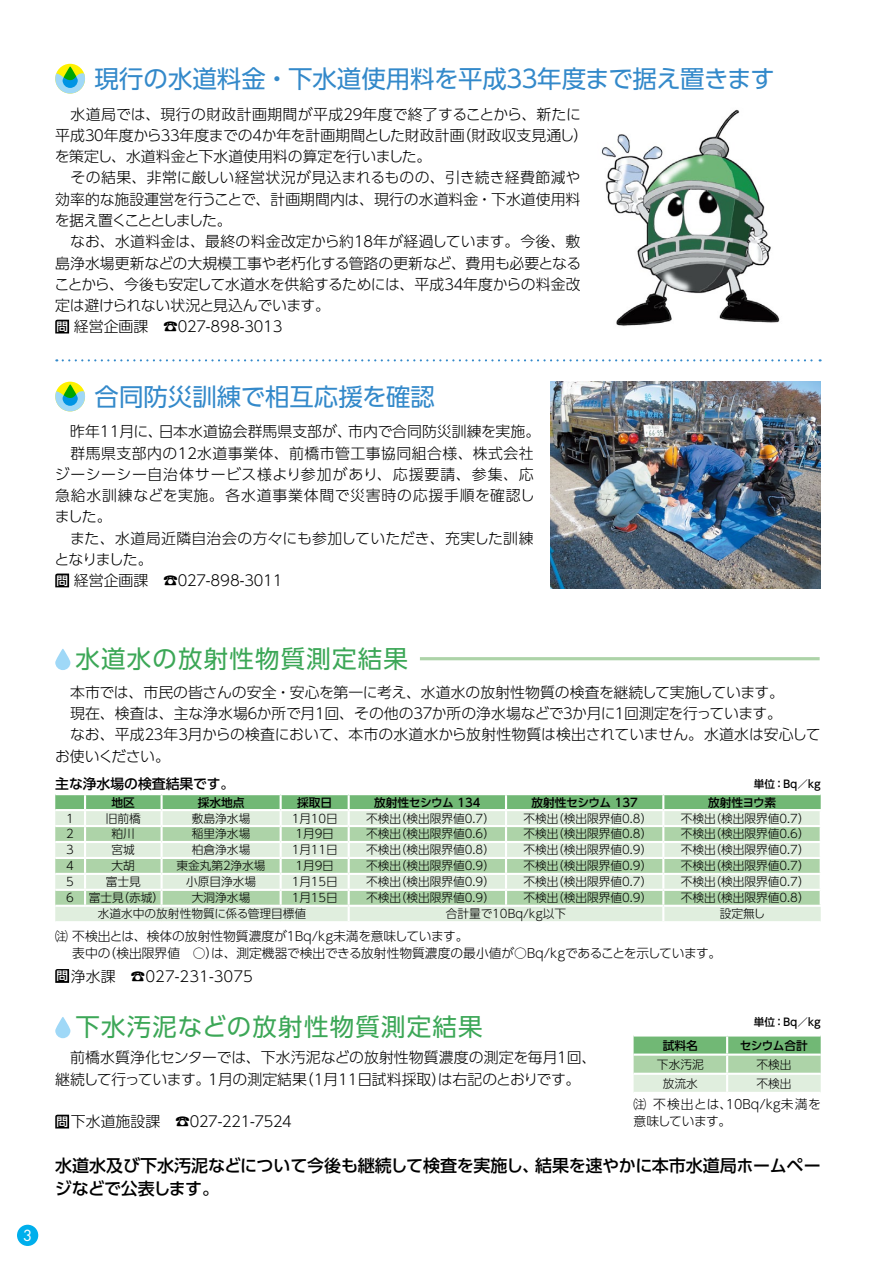
<style>
.page{position:relative;width:893px;height:1263px;background:#fff}
.page>*{position:absolute;margin:0;border:0;box-sizing:border-box;transform-origin:0 0}
.t1{font:24.45px "UD Shin Go Pro";color:#3389ca}
.t2{font:24.45px "UD Shin Go Pro";letter-spacing:.05em;color:#3ca757}
.t3{font:500 16.95px/23.4px "UD Shin Go Pro";letter-spacing:-.01em;color:#000}
.t4{font:300 14.85px/21.3px "UD Shin Go Pro";color:#000}
.t5{font:300 14.85px/21.3px "UD Shin Go Pro";letter-spacing:.03em;color:#000}
.t6{font:300 14.85px/21.3px "UD Shin Go Pro";letter-spacing:-.02em;color:#000}
.t7{font:300 14.85px "UD Shin Go Pro";letter-spacing:-.38em;color:#000}
.t8{font:14.85px "Futura";color:#fff}
.t9{font:500 13.8px "UD Shin Go Pro";color:#000}
.t10{font:300 12.75px/17px "UD Shin Go Pro";color:#000}
.t11{font:300 11.7px "UD Shin Go Pro";color:#000}
.t12{font:500 11.7px "UD Shin Go Pro";color:#000}
.t13{font:300 11.7px "UD Shin Go Pro";letter-spacing:-.02em;color:#000}
.t14{font:500 10.65px "UD Shin Go Pro";letter-spacing:-.34em;color:#000}
.s1{font-weight:500;font-size:11.7px;color:#fff}
</style>
<div class="page">
<div style="left:17px;top:1225px;width:21px;height:21px;background:#00afec;border-radius:50%"></div>
<svg style="left:55px;top:1115px;width:14px;height:13px"></svg>
<svg style="left:55px;top:1017px;width:15px;height:21px"></svg>
<svg style="left:634px;top:1035px;width:187px;height:57px;background:#b3d8b2"></svg>
<svg style="left:55px;top:649px;width:15px;height:21px"></svg>
<svg style="left:55px;top:969px;width:14px;height:14px"></svg>
<hr style="left:420px;top:657px;width:400px;height:3px;background:#add3a8">
<svg style="left:55px;top:794px;width:766px;height:127px;background:#c8e1c6"></svg>
<svg style="left:55px;top:64px;width:30px;height:30px"></svg>
<svg style="left:55px;top:67px;width:30px;height:27px"></svg>
<svg style="left:55px;top:320px;width:14px;height:13px"></svg>
<svg style="left:63px;top:359px;width:758px;height:2px"></svg>
<img style="left:601px;top:109px;width:179px;height:217px">
<div style="left:55px;top:382px;width:30px;height:29px;background:#fff100;border-radius:50%"></div>
<svg style="left:55px;top:385px;width:30px;height:26px"></svg>
<svg style="left:55px;top:573px;width:14px;height:14px"></svg>
<img style="left:551px;top:382px;width:270px;height:207px">
<p class="t8" style="left:23px;top:1225px;width:11px">3</p>
<p class="t1" style="left:95px;top:59px;width:682px">現行の水道料金・下水道使用料を平成３３年度まで据え置きます</p>
<p class="t4" style="left:54px;top:103px;width:535px">　水道局では、現行の財政計画期間が平成２９年度で終了することから、新たに平成３０年度から３３年度までの４か年を計画期間とした財政計画（財政収支見通し）を策定し、水道料金と下水道使用料の算定を行いました。<br>　その結果、非常に厳しい経営状況が見込まれるものの、引き続き経費節減や効率的な施設運営を行うことで、計画期間内は、現行の水道料金・下水道使用料を据え置くこととしました。<br>　なお、水道料金は、最終の料金改定から約１８年が経過しています。今後、敷島浄水場更新などの大規模工事や老朽化する管路の更新など、費用も必要となることから、今後も安定して水道水を供給するためには、平成３４年度からの料金改定は避けられない状況と見込んでいます。<br><span class="s1">問</span>経営企画課　☎０２７-898-３０13</p>
<p class="t1" style="left:95px;top:377px;width:342px">合同防災訓練で相互応援を確認</p>
<p class="t5" style="left:54px;top:420px;width:487px">　昨年11月に、日本水道協会群馬県支部が、市内で合同防災訓練を実施。　群馬県支部内の１２水道事業体、前橋市管工事協同組合様、株式会社ジーシーシー自治体サービス様より参加があり、応援要請、参集、応急給水訓練などを実施。各水道事業体間で災害時の応援手順を確認しました。<br>　また、水道局近隣自治会の方々にも参加していただき、充実した訓練となりました。<br><span class="s1">問</span>経営企画課　☎０２７-898-３０11</p>
<p class="t2" style="left:75px;top:639px;width:334px">水道水の放射性物質測定結果</p>
<p class="t6" style="left:55px;top:681px;width:767px">　本市では、市民の皆さんの安全・安心を第一に考え、水道水の放射性物質の検査を継続して実施しています。<br>　現在、検査は、主な浄水場６か所で月１回、その他の３７か所の浄水場などで３か月に１回測定を行っています。<br>　なお、平成２３年３月からの検査において、本市の水道水から放射性物質は検出されていません。水道水は安心してお使いください。</p>
<p class="t9" style="left:55px;top:773px;width:180px">主な浄水場の検査結果です。</p>
<p class="t14" style="left:754px;top:775px;width:71px">単位：Ｂｑ／ｋｇ</p>
<p class="t12" style="left:112px;top:793px;width:25px">地区</p>
<p class="t12" style="left:198px;top:793px;width:48px">採水地点</p>
<p class="t12" style="left:297px;top:793px;width:36px">採取日</p>
<p class="t12" style="left:374px;top:793px;width:108px">放射性セシウム 134</p>
<p class="t12" style="left:531px;top:793px;width:108px">放射性セシウム 137</p>
<p class="t12" style="left:708px;top:793px;width:70px">放射性ヨウ素</p>
<p class="t11" style="left:66px;top:809px;width:9px">1</p>
<p class="t11" style="left:106px;top:809px;width:37px">旧前橋</p>
<p class="t11" style="left:192px;top:809px;width:60px">敷島浄水場</p>
<p class="t11" style="left:292px;top:809px;width:47px">1月10日</p>
<p class="t11" style="left:366px;top:809px;width:130px">不検出（検出限界値0.7）</p>
<p class="t11" style="left:523px;top:809px;width:130px">不検出（検出限界値0.8）</p>
<p class="t11" style="left:681px;top:809px;width:130px">不検出（検出限界値0.7）</p>
<p class="t11" style="left:66px;top:824px;width:9px">2</p>
<p class="t11" style="left:112px;top:824px;width:25px">粕川</p>
<p class="t11" style="left:192px;top:824px;width:60px">稲里浄水場</p>
<p class="t11" style="left:296px;top:824px;width:40px">1月9日</p>
<p class="t11" style="left:366px;top:824px;width:130px">不検出（検出限界値0.6）</p>
<p class="t11" style="left:523px;top:824px;width:130px">不検出（検出限界値0.8）</p>
<p class="t11" style="left:681px;top:824px;width:130px">不検出（検出限界値0.6）</p>
<p class="t11" style="left:66px;top:840px;width:9px">3</p>
<p class="t11" style="left:112px;top:840px;width:25px">宮城</p>
<p class="t11" style="left:192px;top:840px;width:60px">柏倉浄水場</p>
<p class="t11" style="left:292px;top:840px;width:47px">1月11日</p>
<p class="t11" style="left:366px;top:840px;width:130px">不検出（検出限界値0.8）</p>
<p class="t11" style="left:523px;top:840px;width:130px">不検出（検出限界値0.9）</p>
<p class="t11" style="left:681px;top:840px;width:130px">不検出（検出限界値0.7）</p>
<p class="t11" style="left:66px;top:856px;width:9px">4</p>
<p class="t11" style="left:112px;top:856px;width:25px">大胡</p>
<p class="t11" style="left:177px;top:856px;width:91px">東金丸第２浄水場</p>
<p class="t11" style="left:296px;top:856px;width:40px">1月9日</p>
<p class="t11" style="left:366px;top:856px;width:130px">不検出（検出限界値0.9）</p>
<p class="t11" style="left:523px;top:856px;width:130px">不検出（検出限界値0.9）</p>
<p class="t11" style="left:681px;top:856px;width:130px">不検出（検出限界値0.7）</p>
<p class="t11" style="left:66px;top:872px;width:9px">5</p>
<p class="t11" style="left:106px;top:872px;width:37px">富士見</p>
<p class="t11" style="left:186px;top:872px;width:71px">小原目浄水場</p>
<p class="t11" style="left:292px;top:872px;width:47px">1月15日</p>
<p class="t11" style="left:366px;top:872px;width:130px">不検出（検出限界値0.9）</p>
<p class="t11" style="left:523px;top:872px;width:130px">不検出（検出限界値0.7）</p>
<p class="t11" style="left:681px;top:872px;width:130px">不検出（検出限界値0.7）</p>
<p class="t11" style="left:66px;top:888px;width:9px">6</p>
<p class="t11" style="left:89px;top:888px;width:77px">富士見（赤城）</p>
<p class="t11" style="left:192px;top:888px;width:60px">大洞浄水場</p>
<p class="t11" style="left:292px;top:888px;width:47px">1月15日</p>
<p class="t11" style="left:366px;top:888px;width:130px">不検出（検出限界値0.9）</p>
<p class="t11" style="left:523px;top:888px;width:130px">不検出（検出限界値0.9）</p>
<p class="t11" style="left:681px;top:888px;width:130px">不検出（検出限界値0.8）</p>
<p class="t11" style="left:98px;top:904px;width:210px">水道水中の放射性物質に係る管理目標値</p>
<p class="t13" style="left:446px;top:904px;width:122px">合計量で10Ｂｑ/ｋｇ以下</p>
<p class="t11" style="left:720px;top:904px;width:47px">設定無し</p>
<p class="t10" style="left:72px;top:928px;width:651px;text-indent:-17px">注不検出とは、検体の放射性物質濃度が１Ｂｑ/ｋｇ未満を意味しています。<br>表中の（検出限界値　○）は、測定機器で検出できる放射性物質濃度の最小値が○Ｂｑ/ｋｇであることを示しています。</p>
<p class="t4" style="left:56px;top:965px;width:198px"><span class="s1">問</span>浄水課　☎027-231-3075</p>
<p class="t2" style="left:75px;top:1007px;width:409px">下水汚泥などの放射性物質測定結果</p>
<p class="t14" style="left:754px;top:1013px;width:71px">単位：Ｂｑ／ｋｇ</p>
<p class="t12" style="left:663px;top:1035px;width:37px">試料名</p>
<p class="t12" style="left:740px;top:1035px;width:70px">セシウム合計</p>
<p class="t11" style="left:657px;top:1055px;width:48px">下水汚泥</p>
<p class="t11" style="left:756px;top:1055px;width:37px">不検出</p>
<p class="t11" style="left:663px;top:1074px;width:37px">放流水</p>
<p class="t11" style="left:756px;top:1074px;width:37px">不検出</p>
<p class="t10" style="left:634px;top:1096px;width:189px">注不検出とは、10Bq/kg未満を意味しています。</p>
<p class="t4" style="left:55px;top:1047px;width:543px">　前橋水質浄化センターでは、下水汚泥などの放射性物質濃度の測定を毎月１回、継続して行っています。1月の測定結果（1月11日試料採取）は右記のとおりです。</p>
<p class="t7" style="left:56px;top:1109px;width:240px"><span class="s1">問</span> 下水道施設課　☎０２７-２２１-７５２４</p>
<p class="t3" style="left:55px;top:1153px;width:767px">水道水及び下水汚泥などについて今後も継続して検査を実施し、結果を速やかに本市水道局ホームページなどで公表します。</p>
</div>
